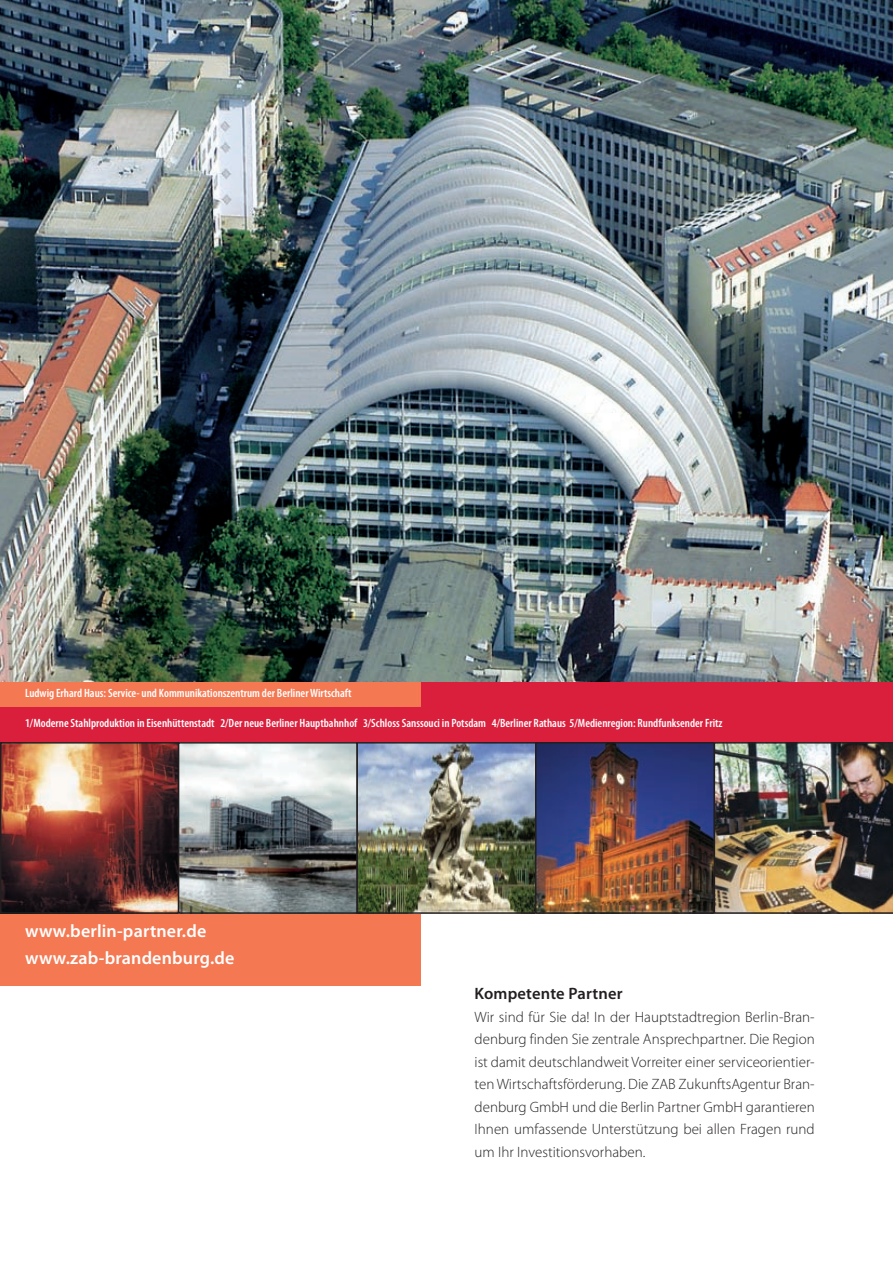
<style>
.page{position:relative;width:893px;height:1263px;background:#fff}
.page>*{position:absolute;margin:0;border:0;box-sizing:border-box;transform-origin:0 0}
.t1{font:600 18px/27px "Myriad Pro";letter-spacing:.01em;color:#fff}
.t2{font:600 16.5px "Myriad Pro";letter-spacing:.01em;color:#231f20}
.t3{font:300 15px/22.5px "Myriad Pro";color:#231f20;text-align:justify}
.t4{font:600 condensed 12px "Myriad Pro";color:#fff}
</style>
<div class="page">
<div style="left:0;top:914px;width:421px;height:72px;background:#f47953"></div>
<div style="left:0;top:681px;width:893px;height:61px;background:#da1f3d"></div>
<div style="left:0;top:681px;width:421px;height:26px;background:#f47953"></div>
<img style="left:3px;top:745px;width:709px;height:166px">
<div style="left:0;top:742px;width:179px;height:172px;border:2px solid #231f20"></div>
<div style="left:178px;top:742px;width:180px;height:172px;border:2px solid #231f20"></div>
<div style="left:356px;top:742px;width:180px;height:172px;border:2px solid #231f20"></div>
<div style="left:535px;top:742px;width:180px;height:172px;border:2px solid #231f20"></div>
<img style="left:714px;top:742px;width:179px;height:172px">
<img style="left:0;top:0;width:893px;height:681px">
<p class="t4" style="left:25px;top:686px;width:328px">Ludwig Erhard Haus: Service- und Kommunikationszentrum der Berliner Wirtschaft</p>
<p class="t4" style="left:25px;top:716px;width:699px">1/Moderne Stahlproduktion in Eisenhüttenstadt 2/Der neue Berliner Hauptbahnhof 3/Schloss Sanssouci in Potsdam 4/Berliner Rathaus 5/Medienregion: Rundfunksender Fritz</p>
<p class="t1" style="left:25px;top:917px;width:211px">www.berlin-partner.de www.zab-brandenburg.de</p>
<p class="t2" style="left:475px;top:983px;width:150px">Kompetente Partner</p>
<p class="t3" style="left:475px;top:1005px;width:342px">Wir sind für Sie da! In der Hauptstadtregion Berlin-Bran&shy;denburg finden Sie zentrale Ansprechpartner. Die Region ist damit deutschlandweit Vorreiter einer serviceorientier&shy;ten Wirtschaftsförderung. Die ZAB ZukunftsAgentur Bran&shy;denburg GmbH und die Berlin Partner GmbH garantieren Ihnen umfassende Unterstützung bei allen Fragen rund um Ihr Investitionsvorhaben.</p>
</div>
